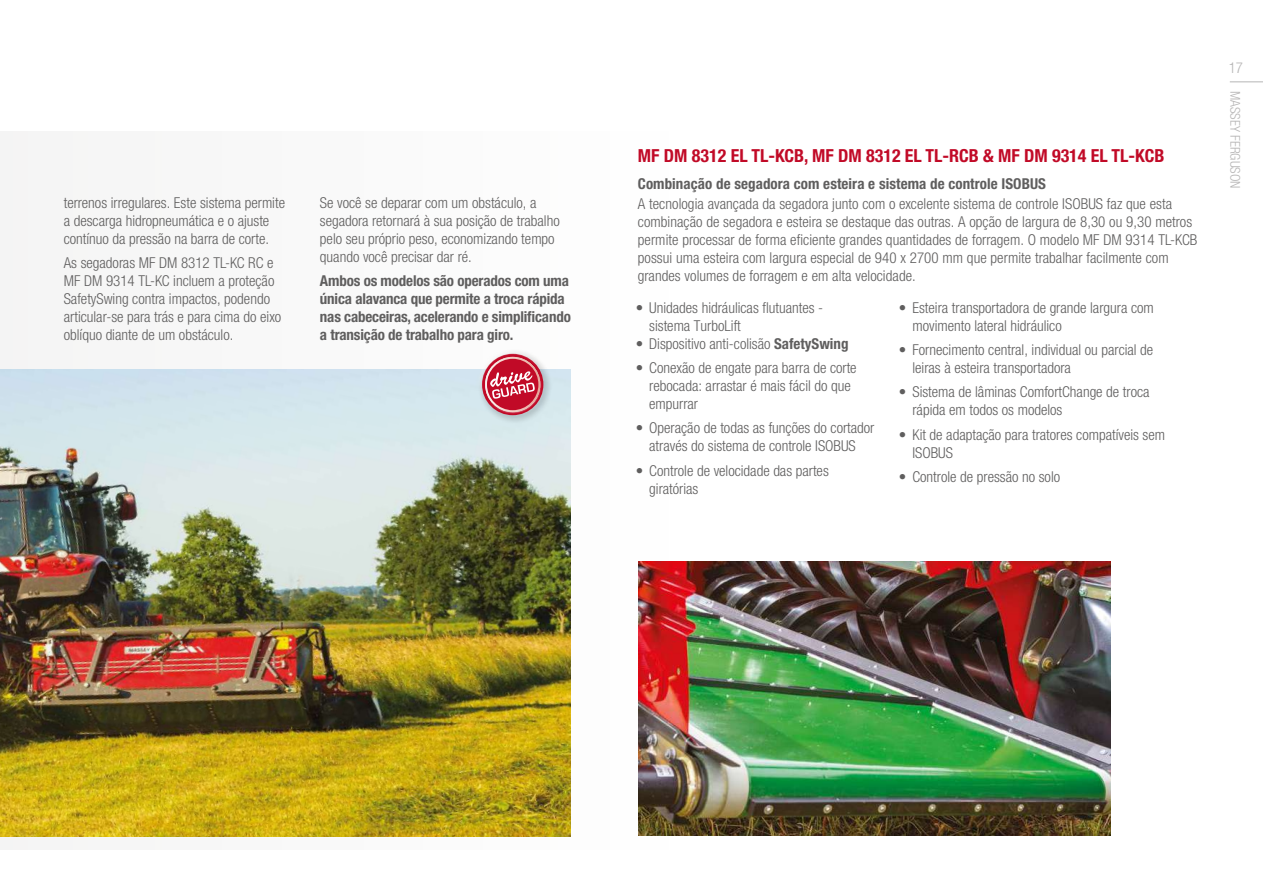
<style>
.page{position:relative;width:1263px;height:893px;background:#fff}
.page>*{position:absolute;margin:0;border:0;box-sizing:border-box;transform-origin:0 0}
.t1{font:700 condensed 18px "Helvetica Neue LTW1 G";color:#c10a27}
.t2{font:300 condensed 15px/18px "Helvetica Neue LTW1 G";color:#5f5e5e}
.t3{font:700 condensed 15px/18px "Helvetica Neue LTW1 G";letter-spacing:-.01em;color:#5f5e5e}
.t4{font:300 condensed 15px "Helvetica Neue LTW1 G";color:#b6b5b5}
.t5{font:300 condensed 13.5px "Helvetica Neue LTW1 G";color:#b6b5b5}
.s1{font-weight:700}
</style>
<div class="page">
<hr style="left:1230px;top:81px;width:33px;height:1px;background:#b6b5b5">
<div style="left:0;top:132px;width:691px;height:717px;background:#fafafa"></div>
<img style="left:0;top:370px;width:571px;height:467px">
<div style="left:477px;top:349px;width:75px;height:75px;background:#000;opacity:.4"></div>
<div style="left:478px;top:350px;width:64px;height:64px;background:#fff;opacity:.75"></div>
<svg style="left:482px;top:354px;width:61px;height:61px"></svg>
<img style="left:639px;top:562px;width:471px;height:273px">
<p class="t2" style="left:64px;top:194px;width:223px">terrenos irregulares. Este sistema permite a descarga hidropneumática e o ajuste contínuo da pressão na barra de corte.</p>
<p class="t2" style="left:64px;top:254px;width:219px">As segadoras MF DM 8312 TL-KC RC e MF DM 9314 TL-KC incluem a proteção SafetySwing contra impactos, podendo articular-se para trás e para cima do eixo oblíquo diante de um obstáculo.</p>
<p class="t2" style="left:320px;top:194px;width:241px">Se você se deparar com um obstáculo, a segadora retornará à sua posição de trabalho pelo seu próprio peso, economizando tempo quando você precisar dar ré.</p>
<p class="t3" style="left:320px;top:272px;width:252px">Ambos os modelos são operados com uma única alavanca que permite a troca rápida nas cabeceiras, acelerando e simplificando a transição de trabalho para giro.</p>
<p class="t1" style="left:638px;top:144px;width:528px">MF DM 8312 EL TL-KCB, MF DM 8312 EL TL-RCB &amp; MF DM 9314 EL TL-KCB</p>
<p class="t3" style="left:638px;top:175px;width:410px">Combinação de segadora com esteira e sistema de controle ISOBUS</p>
<p class="t2" style="left:638px;top:195px;width:561px">A tecnologia avançada da segadora junto com o excelente sistema de controle ISOBUS faz que esta combinação de segadora e esteira se destaque das outras. A opção de largura de 8,30 ou 9,30 metros permite processar de forma eficiente grandes quantidades de forragem. O modelo MF DM 9314 TL-KCB possui uma esteira com largura especial de 940 x 2700 mm que permite trabalhar facilmente com grandes volumes de forragem e em alta velocidade.</p>
<p class="t2" style="left:649px;top:298px;width:175px;text-indent:-14px">• Unidades hidráulicas flutuantes - sistema TurboLift</p>
<p class="t2" style="left:636px;top:334px;width:214px">• Dispositivo anti-colisão <span class="s1">SafetySwing</span></p>
<p class="t2" style="left:649px;top:359px;width:209px;text-indent:-14px">• Conexão de engate para barra de corte rebocada: arrastar é mais fácil do que empurrar</p>
<p class="t2" style="left:636px;top:419px;width:240px;text-align:center">• Operação de todas as funções do cortador através do sistema de controle ISOBUS</p>
<p class="t2" style="left:649px;top:462px;width:181px;text-indent:-14px">• Controle de velocidade das partes giratórias</p>
<p class="t2" style="left:912px;top:298px;width:243px;text-indent:-14px">• Esteira transportadora de grande largura com movimento lateral hidráulico</p>
<p class="t2" style="left:912px;top:341px;width:242px;text-indent:-14px">• Fornecimento central, individual ou parcial de leiras à esteira transportadora</p>
<p class="t2" style="left:912px;top:383px;width:239px;text-indent:-14px">• Sistema de lâminas ComfortChange de troca rápida em todos os modelos</p>
<p class="t2" style="left:912px;top:426px;width:254px;text-indent:-14px">• Kit de adaptação para tratores compatíveis sem<br>ISOBUS</p>
<p class="t2" style="left:899px;top:468px;width:163px">• Controle de pressão no solo</p>
<p class="t4" style="left:1229px;top:59px;width:16px">17</p>
<p class="t5" style="left:1243px;top:91px;width:99px;rotate:90deg">MASSEY FERGUSON</p>
</div>
